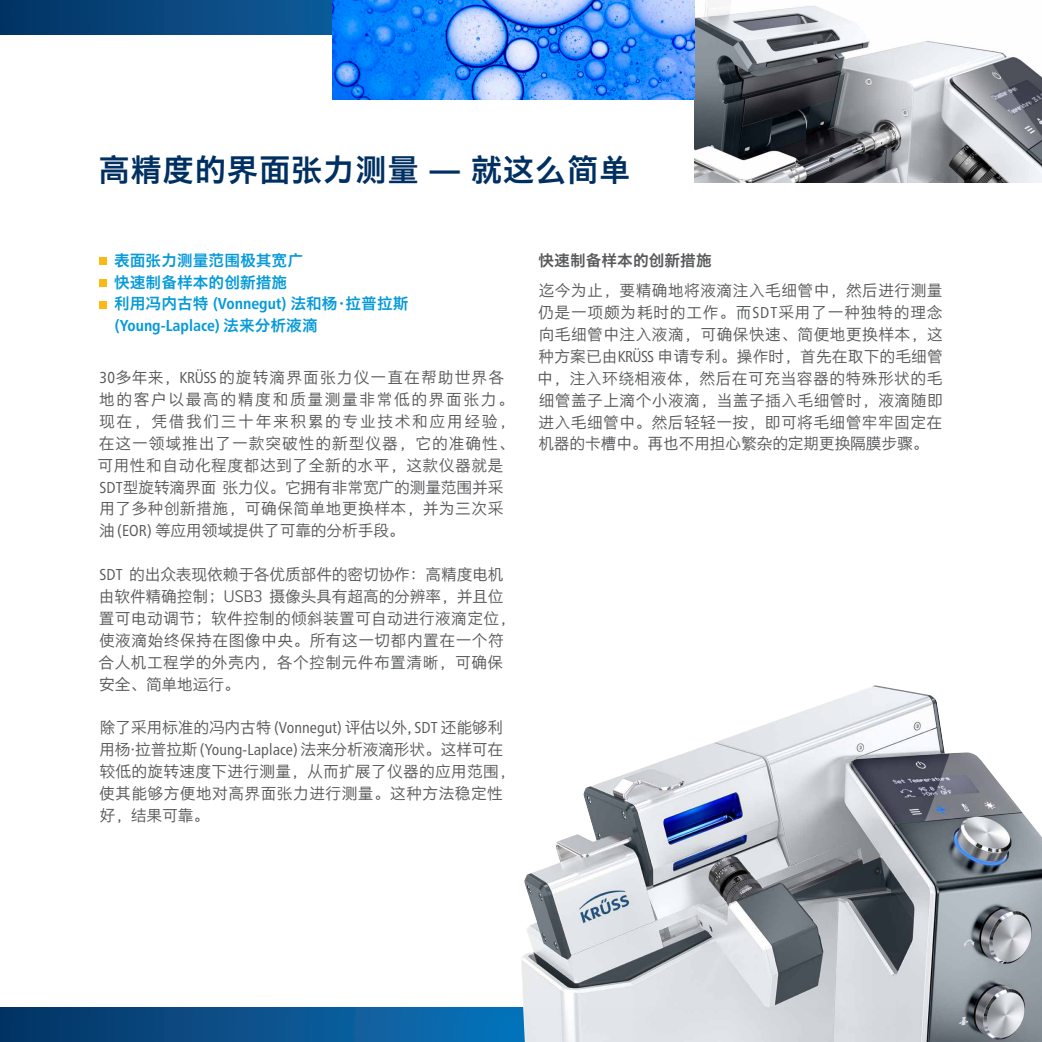
<style>
.page{position:relative;width:1042px;height:1042px;background:#fff}
.page>*{position:absolute;margin:0;border:0;box-sizing:border-box;transform-origin:0 0}
.t1{font:31.5px "Xin Gothic W7 S";letter-spacing:.02em;color:#003062}
.t2{font:15.75px/21.9px "Xin Gothic W4 S";letter-spacing:.025em;color:#57585a}
.t3{font:15.75px/21.9px "Xin Gothic W4 S";letter-spacing:.06em;color:#57585a}
.t4{font:15.75px/21.9px "Xin Gothic W7 S";color:#069ad9}
.t5{font:700 condensed 15.75px "Frutiger Neue LT Pro";color:#069ad9}
.t6{font:15.75px "Xin Gothic W7 S";color:#57585a}
.s1{font-family:"Frutiger Neue LT Pro";font-weight:700;font-stretch:condensed}
.s2{font-family:"Xin Gothic W7 S";font-weight:400;font-stretch:normal}
.s3{font-family:"Frutiger Neue LT Pro";font-stretch:condensed}
</style>
<div class="page">
<svg style="left:0;top:0;width:332px;height:35px;background:#08467d"></svg>
<svg style="left:0;top:1007px;width:521px;height:35px;background:#09528e"></svg>
<div style="left:99px;top:257px;width:8px;height:8px;background:#fcb814"></div>
<div style="left:99px;top:279px;width:8px;height:8px;background:#fcb814"></div>
<div style="left:99px;top:300px;width:8px;height:8px;background:#fcb814"></div>
<img style="left:521px;top:685px;width:521px;height:357px">
<img style="left:694px;top:0;width:348px;height:182px">
<img style="left:332px;top:0;width:362px;height:99px">
<h1 class="t1" style="left:98px;top:150px;width:534px">高精度的界面张力测量 — 就这么简单</h1>
<p class="t4" style="left:114px;top:249px;width:296px">表面张力测量范围极其宽广<br>快速制备样本的创新措施<br>利用冯内古特 <span class="s1">(Vonnegut)</span> 法和杨·拉普拉斯</p>
<p class="t5" style="left:115px;top:316px;width:204px">(Young-Laplace) <span class="s2">法来分析液滴</span></p>
<p class="t3" style="left:97px;top:367px;width:419px"><span class="s3">30</span>多年来，<span class="s3">KRÜSS</span>的旋转滴界面张力仪一直在帮助世界各地的客户以最高的精度和质量测量非常低的界面张力。现在，凭借我们三十年来积累的专业技术和应用经验，在这一领域推出了一款突破性的新型仪器，它的准确性、可用性和自动化程度都达到了全新的水平，这款仪器就是<br><span class="s3">SDT</span>型旋转滴界面 张力仪。它拥有非常宽广的测量范围并采用了多种创新措施，可确保简单地更换样本，并为三次采油 <span class="s3">(EOR)</span> 等应用领域提供了可靠的分析手段。</p>
<p class="t2" style="left:98px;top:564px;width:418px"><span class="s3">SDT</span> 的出众表现依赖于各优质部件的密切协作：高精度电机由软件精确控制；USB3 摄像头具有超高的分辨率，并且位置可电动调节；软件控制的倾斜装置可自动进行液滴定位，使液滴始终保持在图像中央。所有这一切都内置在一个符合人机工程学的外壳内，各个控制元件布置清晰，可确保安全、简单地运行。</p>
<p class="t2" style="left:99px;top:717px;width:417px">除了采用标准的冯内古特 <span class="s3">(Vonnegut)</span> 评估以外, <span class="s3">SDT</span> 还能够利用杨·拉普拉斯 <span class="s3">(Young-Laplace)</span> 法来分析液滴形状。这样可在较低的旋转速度下进行测量，从而扩展了仪器的应用范围，使其能够方便地对高界面张力进行测量。这种方法稳定性好，结果可靠。</p>
<p class="t6" style="left:538px;top:250px;width:175px">快速制备样本的创新措施</p>
<p class="t2" style="left:537px;top:280px;width:407px;text-align:justify">迄今为止，要精确地将液滴注入毛细管中，然后进行测量仍是一项颇为耗时的工作。而<span class="s3">SDT</span>采用了一种独特的理念向毛细管中注入液滴，可确保快速、简便地更换样本，这种方案已由<span class="s3">KRÜSS</span> 申请专利。操作时，首先在取下的毛细管中，注入环绕相液体，然后在可充当容器的特殊形状的毛细管盖子上滴个小液滴，当盖子插入毛细管时，液滴随即进入毛细管中。然后轻轻一按，即可将毛细管牢牢固定在机器的卡槽中。再也不用担心繁杂的定期更换隔膜步骤。</p>
</div>
